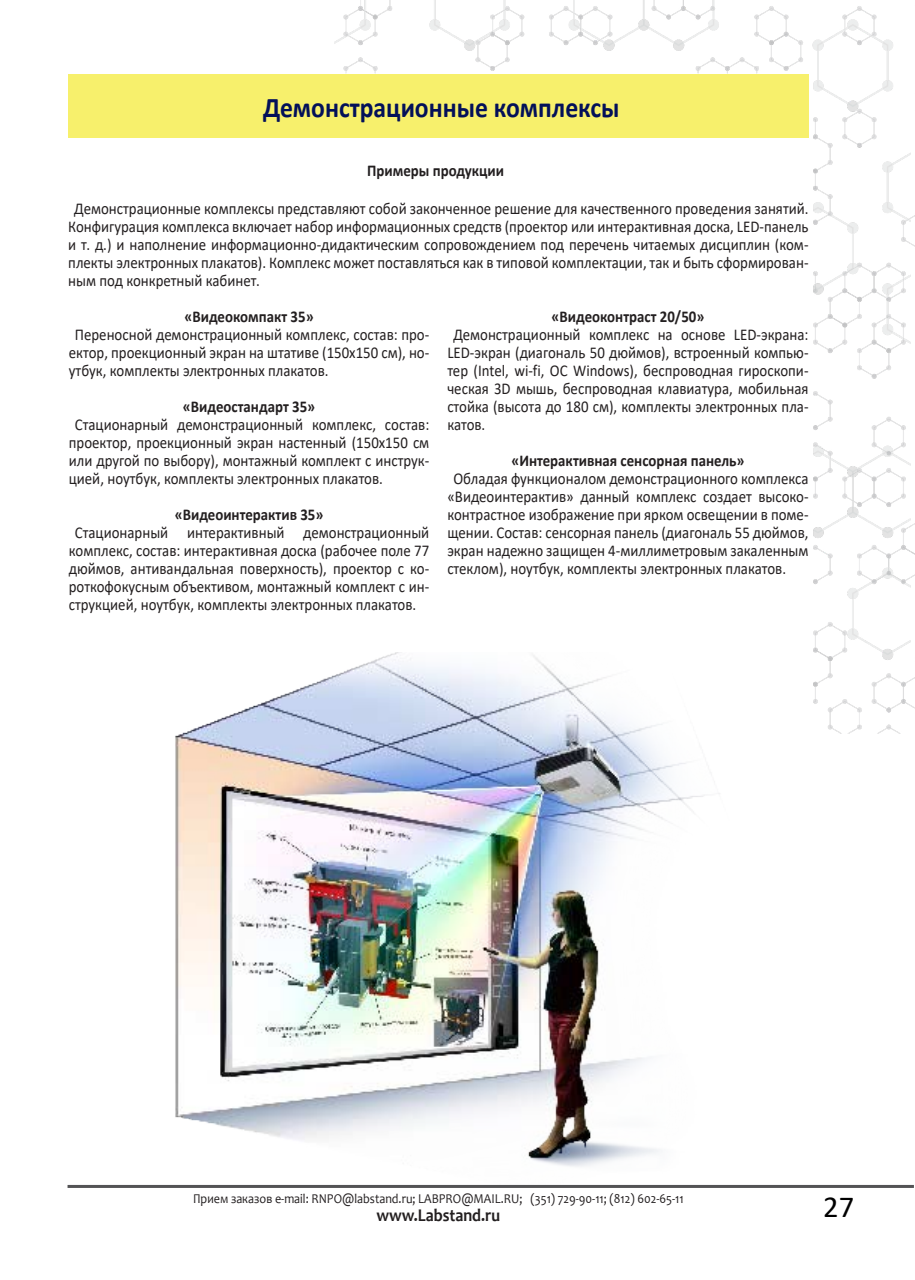
<style>
.page{position:relative;width:915px;height:1280px;background:#fff}
.page>*{position:absolute;margin:0;border:0;box-sizing:border-box;transform-origin:0 0}
.t1{font:30.6px "Calibri";color:#000}
.Текст_в_параграфе{font:700 28.5px "Calibri";color:#031059;scale:.9 1}
.t2{font:700 18px "Candara";color:#231f20;scale:.9 1}
.Текст_в_параграфе-2{font:16.5px/18px "Calibri";color:#231f20;text-align:justify;scale:.9 1}
.Толстый_текст_в_пара{font:700 16.5px "Calibri";color:#231f20;scale:.9 1}
.t3{font:13.5px "Candara";color:#231f20;scale:.9 1}
</style>
<div class="page">
<hr style="left:67px;top:1185px;width:846px;height:3px;background:#535355">
<img style="left:334px;top:1px;width:580px;height:732px">
<div style="left:68px;top:74px;width:740px;height:64px;background:#f7f06c"></div>
<img style="left:136px;top:652px;width:604px;height:533px">
<p class="Текст_в_параграфе" style="left:263px;top:87px;width:397px">Демонстрационные комплексы</p>
<p class="Толстый_текст_в_пара" style="left:367px;top:159px;width:153px">Примеры продукции</p>
<p class="Текст_в_параграфе-2" style="left:68px;top:199px;width:823px;text-indent:6px">Демонстрационные комплексы представляют собой законченное решение для качественного проведения занятий.<br>Конфигурация комплекса включает набор информационных средств (проектор или интерактивная доска, LED-панель и т. д.) и наполнение информационно-дидактическим сопровождением под перечень читаемых дисциплин (ком&shy;плекты электронных плакатов). Комплекс может поставляться как в типовой комплектации, так и быть сформирован&shy;ным под конкретный кабинет.</p>
<p class="Толстый_текст_в_пара" style="left:184px;top:305px;width:145px">«Видеокомпакт 35»</p>
<p class="Текст_в_параграфе-2" style="left:69px;top:325px;width:402px;text-indent:6px">Переносной демонстрационный комплекс, состав: про&shy;ектор, проекционный экран на штативе (150х150 см), но&shy;утбук, комплекты электронных плакатов.</p>
<p class="Толстый_текст_в_пара" style="left:183px;top:395px;width:148px">«Видеостандарт 35»</p>
<p class="Текст_в_параграфе-2" style="left:69px;top:415px;width:402px;text-indent:6px">Стационарный демонстрационный комплекс, состав: проектор, проекционный экран настенный (150х150 см или другой по выбору), монтажный комплект с инструк&shy;цией, ноутбук, комплекты электронных плакатов.</p>
<p class="Толстый_текст_в_пара" style="left:175px;top:503px;width:167px">«Видеоинтерактив 35»</p>
<p class="Текст_в_параграфе-2" style="left:69px;top:523px;width:402px;text-indent:6px">Стационарный интерактивный демонстрационный комплекс, состав: интерактивная доска (рабочее поле 77 дюймов, антивандальная поверхность), проектор с ко&shy;роткофокусным объективом, монтажный комплект с ин&shy;струкцией, ноутбук, комплекты электронных плакатов.</p>
<p class="Толстый_текст_в_пара" style="left:551px;top:305px;width:171px">«Видеоконтраст 20/50»</p>
<p class="Текст_в_параграфе-2" style="left:447px;top:325px;width:403px;text-indent:6px">Демонстрационный комплекс на основе LED-экрана:<br>LED-экран (диагональ 50 дюймов), встроенный компью&shy;тер (Intel, wi-fi, OC Windows), беспроводная гироскопи&shy;ческая 3D мышь, беспроводная клавиатура, мобильная стойка (высота до 180 см), комплекты электронных пла&shy;катов.</p>
<p class="Толстый_текст_в_пара" style="left:511px;top:449px;width:260px">«Интерактивная сенсорная панель»</p>
<p class="Текст_в_параграфе-2" style="left:447px;top:469px;width:403px;text-indent:6px">Обладая функционалом демонстрационного комплекса «Видеоинтерактив» данный комплекс создает высоко&shy;контрастное изображение при ярком освещении в поме&shy;щении. Состав: сенсорная панель (диагональ 55 дюймов, экран надежно защищен 4-миллиметровым закаленным стеклом), ноутбук, комплекты электронных плакатов.</p>
<p class="t3" style="left:193px;top:1190px;width:546px">Прием заказов e-mail: RNPO@labstand.ru; LABPRO@MAIL.RU; (351) 729-90-11; (812) 602-65-11</p>
<p class="t2" style="left:376px;top:1204px;width:139px">www.Labstand.ru</p>
<h1 class="t1" style="left:823px;top:1186px;width:33px">27</h1>
</div>
